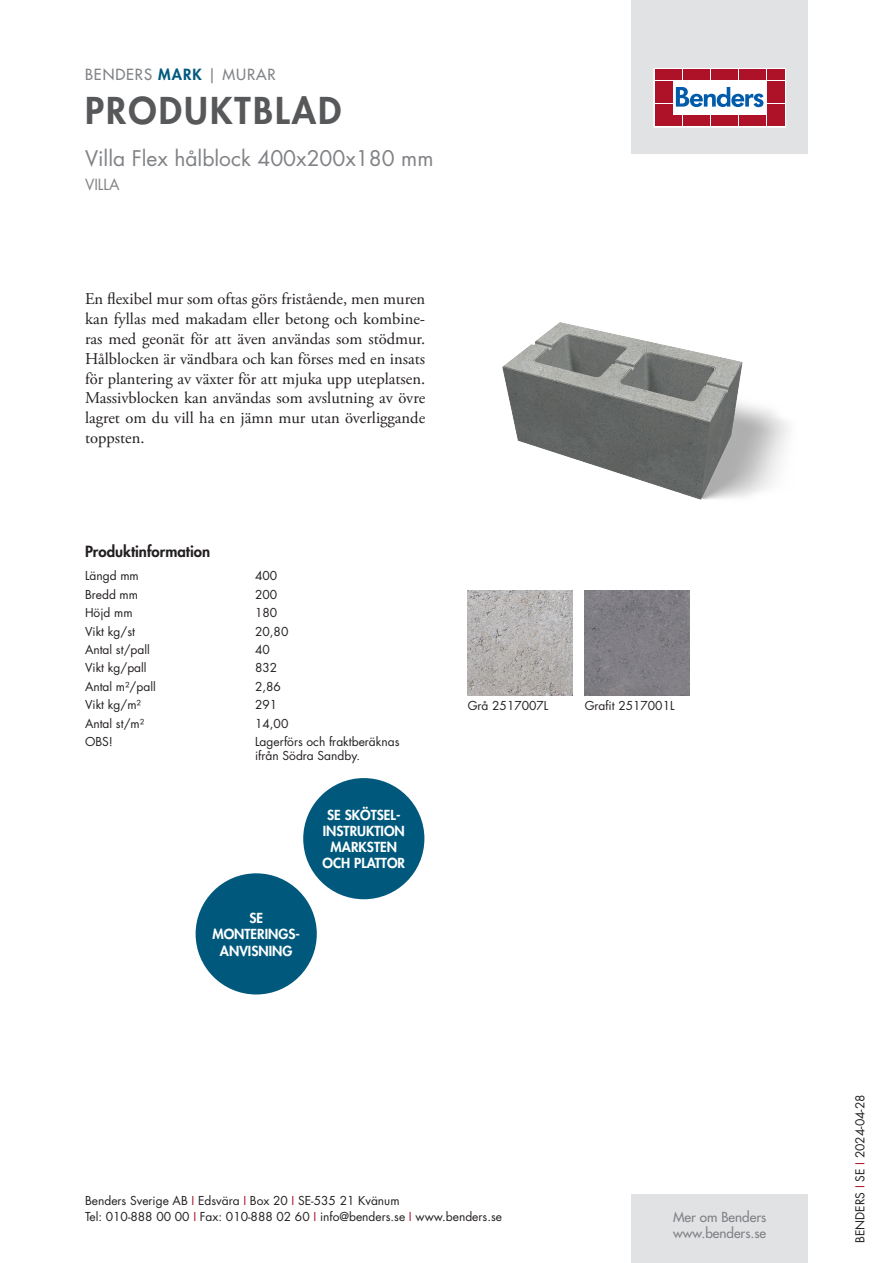
<style>
.page{position:relative;width:893px;height:1263px;background:#fff}
.page>*{position:absolute;margin:0;border:0;box-sizing:border-box;transform-origin:0 0}
.t1{font:800 36px "Futura Std";letter-spacing:.06em;color:#57585a}
.t2{font:21px "Futura Std";color:#808285}
.t3{font:16.5px/19.8px "Adobe Garamond Pro";color:#231f20;text-align:justify}
.t4{font:800 15px "Futura Std";color:#231f20}
.t5{font:500 15px "Futura Std";letter-spacing:.06em;color:#808285}
.t6{font:15px "Futura Std";color:#808285}
.t7{font:800 13.5px/16.2px "Futura Std";color:#fff;text-align:center}
.t8{font:500 13.5px/16.2px "Futura Std";color:#808285}
.t9{font:12px/16.5px "Futura Std";color:#231f20}
.s1{font-weight:800;color:#00597d}
.s2{color:#ae1229}
</style>
<div class="page">
<div style="left:631px;top:0;width:177px;height:153px;background:#e1e2e4"></div>
<div style="left:631px;top:1195px;width:177px;height:68px;background:#e1e2e4"></div>
<svg style="left:656px;top:70px;width:128px;height:55px;background:#ebc6cb"></svg>
<div style="left:654px;top:68px;width:132px;height:59px;border:1px solid #fff"></div>
<div style="left:655px;top:70px;width:8px;height:10px;background:#ae1229"></div>
<div style="left:664px;top:70px;width:8px;height:10px;background:#ae1229"></div>
<div style="left:655px;top:81px;width:8px;height:10px;background:#ae1229"></div>
<div style="left:664px;top:81px;width:8px;height:10px;background:#ae1229"></div>
<div style="left:655px;top:93px;width:8px;height:10px;background:#ae1229"></div>
<div style="left:664px;top:93px;width:8px;height:10px;background:#ae1229"></div>
<div style="left:655px;top:104px;width:8px;height:11px;background:#ae1229"></div>
<div style="left:664px;top:104px;width:8px;height:11px;background:#ae1229"></div>
<div style="left:655px;top:116px;width:8px;height:10px;background:#ae1229"></div>
<div style="left:664px;top:116px;width:8px;height:10px;background:#ae1229"></div>
<div style="left:674px;top:70px;width:8px;height:10px;background:#ae1229"></div>
<div style="left:683px;top:70px;width:8px;height:10px;background:#ae1229"></div>
<div style="left:692px;top:70px;width:8px;height:10px;background:#ae1229"></div>
<div style="left:702px;top:70px;width:8px;height:10px;background:#ae1229"></div>
<div style="left:711px;top:70px;width:8px;height:10px;background:#ae1229"></div>
<div style="left:720px;top:70px;width:8px;height:10px;background:#ae1229"></div>
<div style="left:730px;top:70px;width:8px;height:10px;background:#ae1229"></div>
<div style="left:739px;top:70px;width:8px;height:10px;background:#ae1229"></div>
<div style="left:748px;top:70px;width:8px;height:10px;background:#ae1229"></div>
<div style="left:758px;top:70px;width:8px;height:10px;background:#ae1229"></div>
<div style="left:674px;top:116px;width:8px;height:10px;background:#ae1229"></div>
<div style="left:683px;top:116px;width:8px;height:10px;background:#ae1229"></div>
<div style="left:692px;top:116px;width:8px;height:10px;background:#ae1229"></div>
<div style="left:702px;top:116px;width:8px;height:10px;background:#ae1229"></div>
<div style="left:711px;top:116px;width:8px;height:10px;background:#ae1229"></div>
<div style="left:720px;top:116px;width:8px;height:10px;background:#ae1229"></div>
<div style="left:730px;top:116px;width:8px;height:10px;background:#ae1229"></div>
<div style="left:739px;top:116px;width:8px;height:10px;background:#ae1229"></div>
<div style="left:748px;top:116px;width:8px;height:10px;background:#ae1229"></div>
<div style="left:758px;top:116px;width:8px;height:10px;background:#ae1229"></div>
<div style="left:767px;top:70px;width:8px;height:10px;background:#ae1229"></div>
<div style="left:776px;top:70px;width:8px;height:10px;background:#ae1229"></div>
<div style="left:767px;top:81px;width:8px;height:10px;background:#ae1229"></div>
<div style="left:776px;top:81px;width:8px;height:10px;background:#ae1229"></div>
<div style="left:767px;top:93px;width:8px;height:10px;background:#ae1229"></div>
<div style="left:776px;top:93px;width:8px;height:10px;background:#ae1229"></div>
<div style="left:767px;top:104px;width:8px;height:11px;background:#ae1229"></div>
<div style="left:776px;top:104px;width:8px;height:11px;background:#ae1229"></div>
<div style="left:767px;top:116px;width:8px;height:10px;background:#ae1229"></div>
<div style="left:776px;top:116px;width:8px;height:10px;background:#ae1229"></div>
<svg style="left:676px;top:87px;width:87px;height:20px;background:#8ab3d7"></svg>
<div style="left:303px;top:778px;width:121px;height:121px;background:#00597d;border-radius:50%"></div>
<div style="left:196px;top:873px;width:121px;height:121px;background:#00597d;border-radius:50%"></div>
<img style="left:502px;top:322px;width:287px;height:178px">
<img style="left:468px;top:590px;width:105px;height:105px">
<img style="left:585px;top:590px;width:105px;height:105px">
<p class="t5" style="left:85px;top:65px;width:192px">BENDERS <span class="s1">MARK</span> | MURAR</p>
<h1 class="t1" style="left:85px;top:87px;width:258px">PRODUKTBLAD</h1>
<h2 class="t2" style="left:85px;top:144px;width:350px">Villa Flex hålblock 400x200x180 mm</h2>
<p class="t6" style="left:85px;top:175px;width:36px">VILLA</p>
<p class="t3" style="left:85px;top:290px;width:342px">En flexibel mur som oftas görs fristående, men muren kan fyllas med makadam eller betong och kombine&shy;ras med geonät för att även användas som stödmur.<br>Hålblocken är vändbara och kan förses med en insats för plantering av växter för att mjuka upp uteplatsen.<br>Massivblocken kan användas som avslutning av övre lagret om du vill ha en jämn mur utan överliggande toppsten.</p>
<p class="t4" style="left:85px;top:542px;width:127px">Produktinformation</p>
<p class="t9" style="left:85px;top:568px;width:55px">Längd mm</p>
<p class="t9" style="left:255px;top:568px;width:24px">400</p>
<p class="t9" style="left:85px;top:586px;width:55px">Bredd mm</p>
<p class="t9" style="left:255px;top:586px;width:24px">200</p>
<p class="t9" style="left:85px;top:604px;width:49px">Höjd mm</p>
<p class="t9" style="left:255px;top:604px;width:24px">180</p>
<p class="t9" style="left:85px;top:623px;width:51px">Vikt kg/st</p>
<p class="t9" style="left:255px;top:623px;width:35px">20,80</p>
<p class="t9" style="left:85px;top:641px;width:66px">Antal st/pall</p>
<p class="t9" style="left:255px;top:641px;width:16px">40</p>
<p class="t9" style="left:85px;top:660px;width:63px">Vikt kg/pall</p>
<p class="t9" style="left:255px;top:660px;width:24px">832</p>
<p class="t9" style="left:85px;top:678px;width:72px">Antal m²/pall</p>
<p class="t9" style="left:255px;top:678px;width:27px">2,86</p>
<p class="t9" style="left:85px;top:697px;width:57px">Vikt kg/m²</p>
<p class="t9" style="left:255px;top:697px;width:24px">291</p>
<p class="t9" style="left:85px;top:715px;width:61px">Antal st/m²</p>
<p class="t9" style="left:255px;top:715px;width:35px">14,00</p>
<p class="t9" style="left:85px;top:733px;width:29px">OBS!</p>
<p class="t9" style="left:255px;top:734px;width:146px;line-height:14.4px">Lagerförs och fraktberäknas ifrån Södra Sandby.</p>
<p class="t7" style="left:212px;top:910px;width:89px">SE<br>MONTERINGS-<br>ANVISNING</p>
<p class="t7" style="left:323px;top:807px;width:84px">SE SKÖTSEL-<br>INSTRUKTION<br>MARKSTEN<br>OCH PLATTOR</p>
<p class="t9" style="left:468px;top:697px;width:82px">Grå 2517007L</p>
<p class="t9" style="left:585px;top:697px;width:91px">Grafit 2517001L</p>
<p class="t9" style="left:85px;top:1192px;width:418px">Benders Sverige AB <span class="s2">I</span> Edsvära <span class="s2">I</span> Box 20 <span class="s2">I</span> SE-535 21 Kvänum<br>Tel: 010-888 00 00 <span class="s2">I</span> Fax: 010-888 02 60 <span class="s2">I</span> info@benders.se <span class="s2">I</span> www.benders.se</p>
<p class="t8" style="left:673px;top:1209px;width:95px">Mer om Benders www.benders.se</p>
<p class="t9" style="left:852px;top:1243px;width:150px;rotate:-90deg">BENDERS <span class="s2">I</span> SE <span class="s2">I</span> 2024-04-28</p>
</div>
